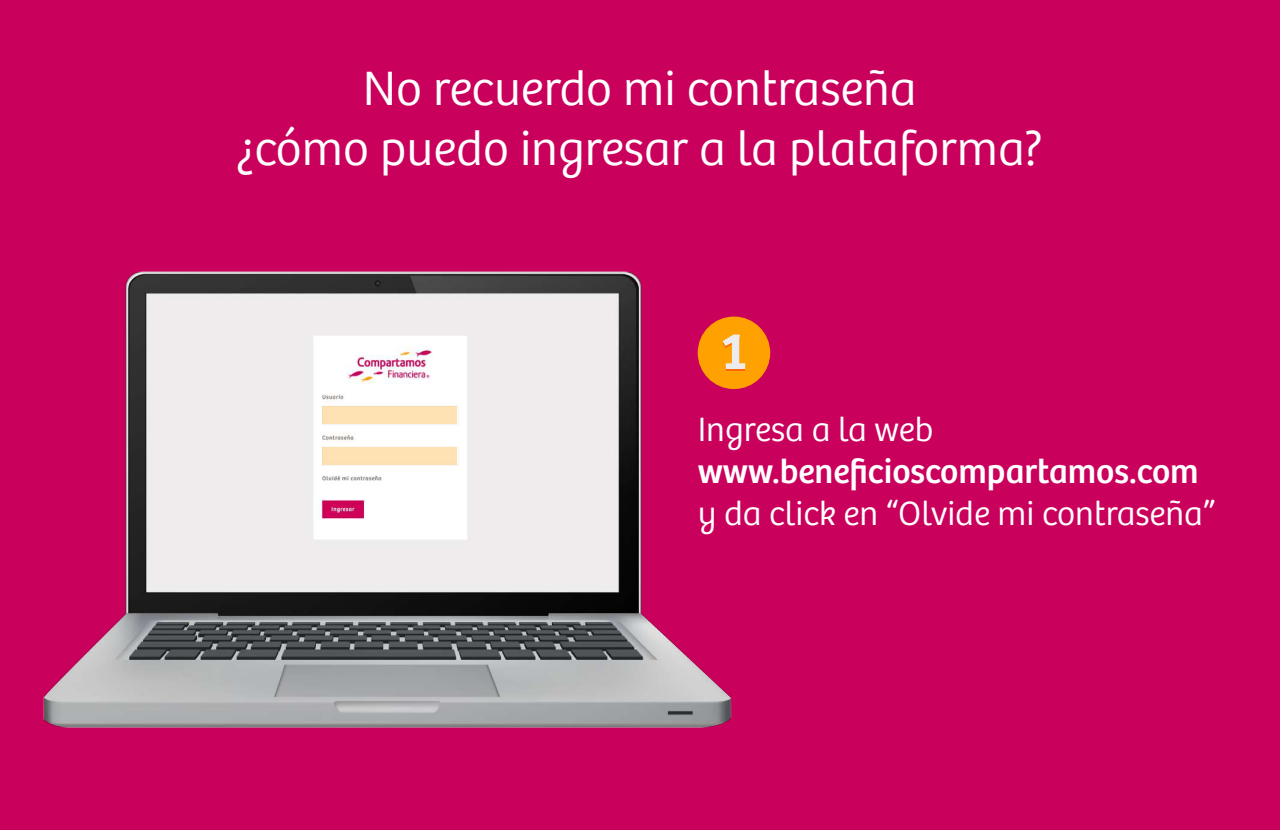
<style>
.page{position:relative;width:1280px;height:830px;background:#ca005d}
.page>*{position:absolute;margin:0;border:0;box-sizing:border-box;transform-origin:0 0}
.t1{font:300 50px/60px "Bree";color:#fff;text-align:center}
.t2{font:300 35px "Bree";color:#fff}
.t3{font:35px "Bree";color:#fff}
</style>
<div class="page">
<img style="left:43px;top:271px;width:728px;height:457px">
<div style="left:698px;top:317px;width:72px;height:72px;background:#ffa100;border-radius:50%"></div>
<svg style="left:723px;top:335px;width:22px;height:36px"></svg>
<div style="left:322px;top:448px;width:136px;height:17px;background:#ffe2b3"></div>
<div style="left:322px;top:406px;width:136px;height:18px;background:#ffe2b3"></div>
<p class="t1" style="left:236px;top:60px;width:808px">No recuerdo mi contraseña<br>¿cómo puedo ingresar a la plataforma?</p>
<p class="t2" style="left:698px;top:410px;width:237px">Ingresa a la web</p>
<p class="t3" style="left:698px;top:451px;width:503px">www.beneficioscompartamos.com</p>
<p class="t2" style="left:698px;top:494px;width:519px">y da click en “Olvide mi contraseña”</p>
</div>
